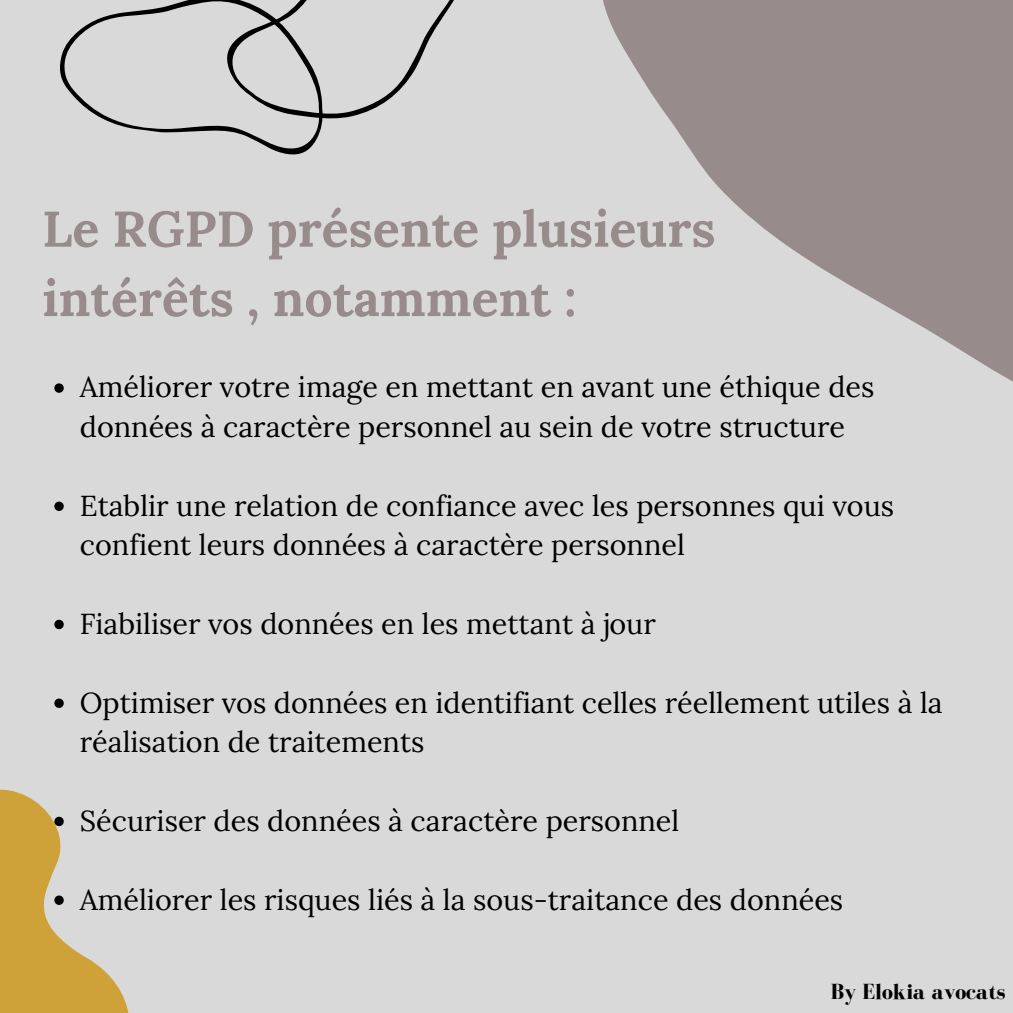
<style>
.page{position:relative;width:1013px;height:1013px;background:#fff}
.page>*{position:absolute;margin:0;border:0;box-sizing:border-box;transform-origin:0 0}
.t1{font:700 50px/69.4px "Lora";color:#988b8b}
.t2{font:28.75px/39.4px "Lora";color:#000}
.t3{font:700 22.5px "Bodoni FLF";color:#000}
</style>
<div class="page">
<div style="left:0;top:0;width:1012px;height:1012px;background:#d9d9d9"></div>
<svg style="left:603px;top:0;width:409px;height:381px;fill:#988b8b"></svg>
<svg style="left:60px;top:0;width:253px;height:155px"></svg>
<svg style="left:216px;top:0;width:238px;height:145px"></svg>
<svg style="left:54px;top:383px;width:10px;height:10px"></svg>
<svg style="left:54px;top:501px;width:10px;height:10px"></svg>
<svg style="left:54px;top:619px;width:10px;height:10px"></svg>
<svg style="left:54px;top:698px;width:10px;height:10px"></svg>
<svg style="left:0;top:789px;width:129px;height:223px"></svg>
<p class="t1" style="left:42px;top:194px;width:675px">Le RGPD présente plusieurs intérêts , notamment :</p>
<p class="t2" style="left:80px;top:367px;width:796px">Améliorer votre image en mettant en avant une éthique des données à caractère personnel au sein de votre structure</p>
<p class="t2" style="left:80px;top:485px;width:816px">Etablir une relation de confiance avec les personnes qui vous confient leurs données à caractère personnel</p>
<p class="t2" style="left:80px;top:603px;width:577px">Fiabiliser vos données en les mettant à jour</p>
<p class="t2" style="left:80px;top:682px;width:864px">Optimiser vos données en identifiant celles réellement utiles à la réalisation de traitements</p>
<p class="t2" style="left:80px;top:800px;width:601px">Sécuriser des données à caractère personnel</p>
<p class="t2" style="left:80px;top:879px;width:765px">Améliorer les risques liés à la sous-traitance des données</p>
<p class="t3" style="left:830px;top:979px;width:176px">By Elokia avocats</p>
</div>
